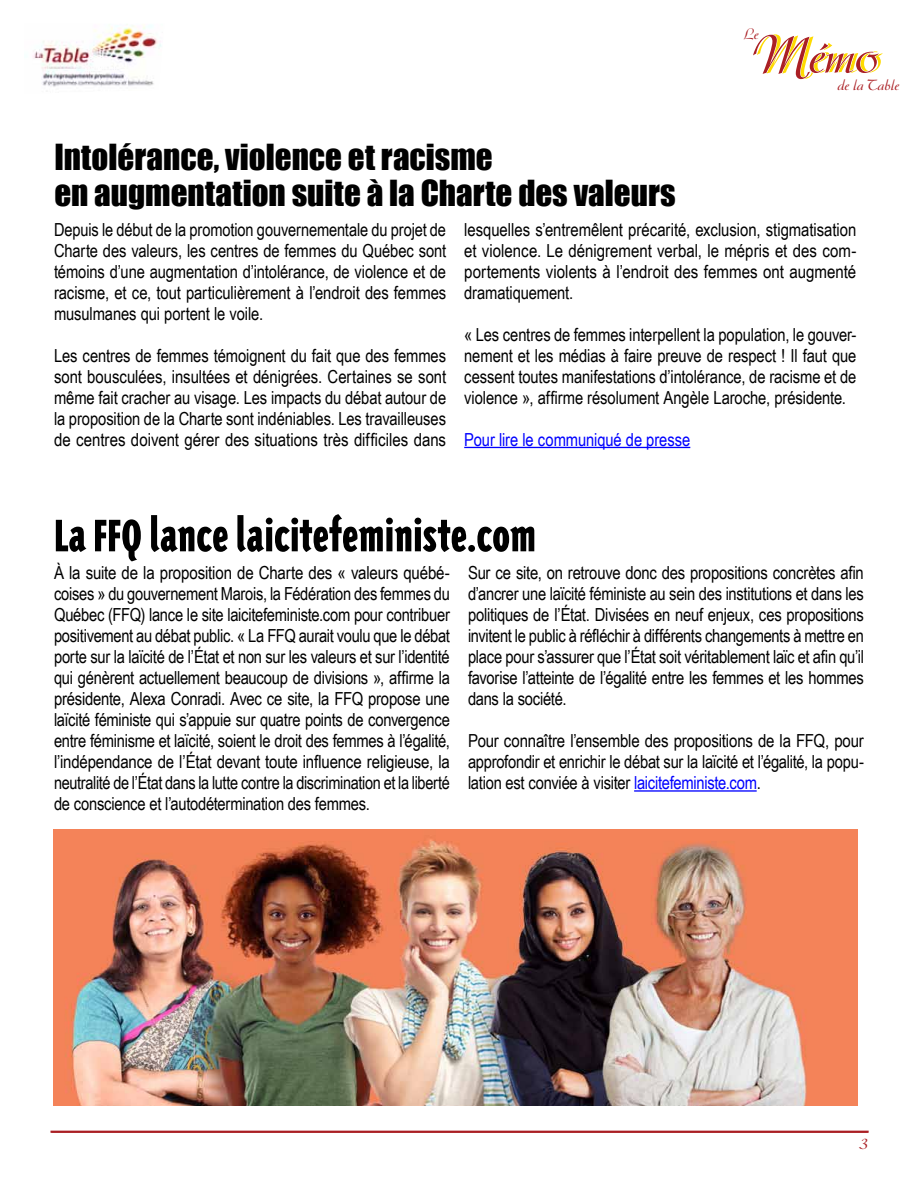
<style>
.page{position:relative;width:918px;height:1188px;background:#fff}
.page>*{position:absolute;margin:0;border:0;box-sizing:border-box;transform-origin:0 0}
.t1{font:900 52.5px "Triplex Cond";color:#000}
.t2{font:52.5px "Arkona";color:#feda00}
.t3{font:33px/36px "Impact";color:#000}
.t4{font:18px/21px "Arial Narrow";letter-spacing:-.005em;color:#000;text-align:justify}
.t5{font:18px "Arial Narrow";letter-spacing:-.005em;color:#00f}
.t6{font:17.1px "Arkona";color:#aa1f24}
.t7{font:15px "Arkona";color:#aa1f24}
.s1{color:#00f}
</style>
<div class="page">
<img style="left:32px;top:25px;width:130px;height:62px">
<div style="left:50px;top:1131px;width:819px;height:2px;border:2px solid #aa1f24"></div>
<hr style="left:634px;top:790px;width:123px;height:2px;background:#00f">
<hr style="left:464px;top:447px;width:226px;height:1px;background:#00f">
<img style="left:54px;top:830px;width:804px;height:275px">
<h2 class="t3" style="left:54px;top:138px;width:623px">Intolérance, violence et racisme<br>en augmentation suite à la Charte des valeurs</h2>
<p class="t7" style="left:744px;top:25px;width:16px">Le</p>
<h1 class="t2" style="left:756px;top:24px;width:128px">Mémo</h1>
<p class="t7" style="left:837px;top:76px;width:63px">de la Table</p>
<p class="t4" style="left:54px;top:218px;width:394px">Depuis le début de la promotion gouvernementale du projet de Charte des valeurs, les centres de femmes du Québec sont témoins d’une augmentation d’intolérance, de violence et de racisme, et ce, tout particulièrement à l’endroit des femmes musulmanes qui portent le voile.</p>
<p class="t4" style="left:54px;top:344px;width:394px">Les centres de femmes témoignent du fait que des femmes sont bousculées, insultées et dénigrées. Certaines se sont même fait cracher au visage. Les impacts du débat autour de la proposition de la Charte sont indéniables. Les travailleuses de centres doivent gérer des situations très difficiles dans</p>
<p class="t4" style="left:464px;top:218px;width:394px">lesquelles s’entremêlent précarité, exclusion, stigmatisation et violence. Le dénigrement verbal, le mépris et des com&shy;portements violents à l’endroit des femmes ont augmenté dramatiquement.</p>
<p class="t4" style="left:464px;top:323px;width:394px">« Les centres de femmes interpellent la population, le gouver&shy;nement et les médias à faire preuve de respect ! Il faut que cessent toutes manifestations d’intolérance, de racisme et de violence », affirme résolument Angèle Laroche, présidente.</p>
<p class="t5" style="left:464px;top:426px;width:228px">Pour lire le communiqué de presse</p>
<h1 class="t1" style="left:54px;top:511px;width:484px">La FFQ lance laicitefeministe.com</h1>
<p class="t4" style="left:54px;top:562px;width:398px">À la suite de la proposition de Charte des « valeurs québé&shy;coises » du gouvernement Marois, la Fédération des femmes du Québec (FFQ) lance le site laicitefeministe.com pour contribuer positivement au débat public. « La FFQ aurait voulu que le débat porte sur la laïcité de l’État et non sur les valeurs et sur l’identité qui génèrent actuellement beaucoup de divisions », affirme la présidente, Alexa Conradi. Avec ce site, la FFQ propose une laïcité féministe qui s’appuie sur quatre points de convergence entre féminisme et laïcité, soient le droit des femmes à l’égalité, l’indépendance de l’État devant toute influence religieuse, la neutralité de l’État dans la lutte contre la discrimination et la liberté de conscience et l’autodétermination des femmes.</p>
<p class="t4" style="left:468px;top:562px;width:398px">Sur ce site, on retrouve donc des propositions concrètes afin d’ancrer une laïcité féministe au sein des institutions et dans les politiques de l’État. Divisées en neuf enjeux, ces propositions invitent le public à réfléchir à différents changements à mettre en place pour s’assurer que l’État soit véritablement laïc et afin qu’il favorise l’atteinte de l’égalité entre les femmes et les hommes dans la société.</p>
<p class="t4" style="left:468px;top:730px;width:397px">Pour connaître l’ensemble des propositions de la FFQ, pour approfondir et enrichir le débat sur la laïcité et l’égalité, la popu&shy;lation est conviée à visiter <span class="s1">laicitefeministe.com</span>.</p>
<p class="t6" style="left:859px;top:1133px;width:11px">3</p>
</div>
